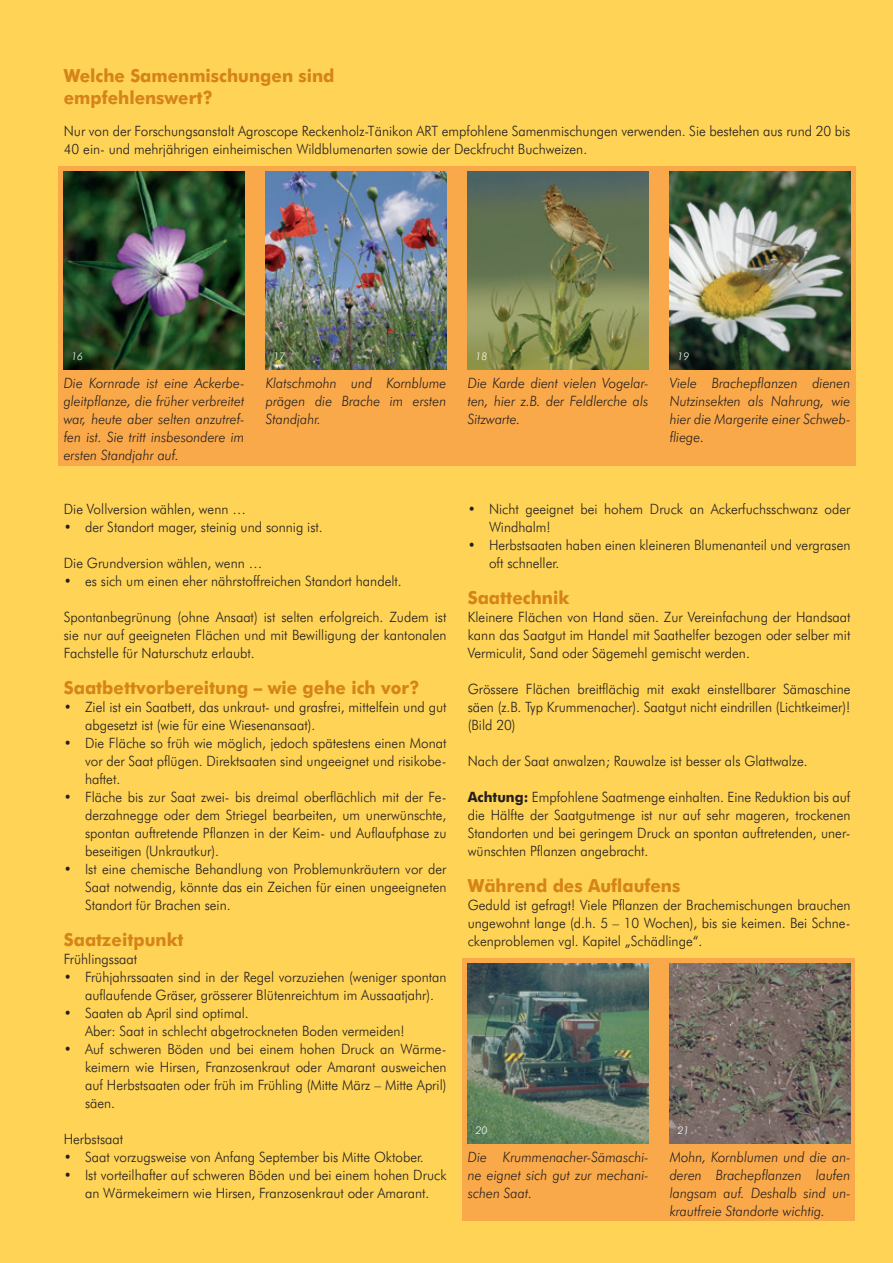
<style>
.page{position:relative;width:893px;height:1263px;background:#fed356}
.page>*{position:absolute;margin:0;border:0;box-sizing:border-box;transform-origin:0 0}
._04_Grundschrift{font:700 18px "Futura BT";color:#d68317;scale:.95 1}
._05_Untertitel{font:700 18px "Futura BT";color:#d68317;scale:.95 1}
._04_Grundschrift-2{font:300 14.25px/18px "Futura BT";color:#231f20;text-align:justify;scale:.95 1}
._03_Legende{font:italic 300 14.25px/18px "Futura BT";color:#231f20;text-align:justify;scale:.95 1}
.t1{font:italic 300 10.5px "Futura BT";color:#fff}
.s1{font-weight:700}
</style>
<div class="page">
<div style="left:462px;top:958px;width:392px;height:263px;background:#faa94a"></div>
<div style="left:58px;top:166px;width:798px;height:300px;background:#faa94a"></div>
<img style="left:64px;top:172px;width:180px;height:198px">
<img style="left:266px;top:172px;width:180px;height:198px">
<img style="left:468px;top:172px;width:180px;height:198px">
<img style="left:670px;top:172px;width:180px;height:198px">
<img style="left:468px;top:964px;width:180px;height:180px">
<img style="left:670px;top:964px;width:180px;height:180px">
<p class="_05_Untertitel" style="left:64px;top:64px;width:287px">Welche Samenmischungen sind</p>
<p class="_05_Untertitel" style="left:64px;top:87px;width:158px">empfehlenswert?</p>
<p class="_04_Grundschrift-2" style="left:64px;top:122px;width:830px">Nur von der Forschungsanstalt Agroscope Reckenholz-Tänikon ART empfohlene Samenmischungen verwenden. Sie bestehen aus rund 20 bis<br>40 ein- und mehrjährigen einheimischen Wildblumenarten sowie der Deckfrucht Buchweizen.</p>
<p class="t1" style="left:71px;top:350px;width:13px">16</p>
<p class="_03_Legende" style="left:64px;top:374px;width:192px">Die Kornrade ist eine Ackerbe&shy;gleitpflanze, die früher verbreitet war, heute aber selten anzutref&shy;fen ist. Sie tritt insbesondere im ersten Standjahr auf.</p>
<p class="t1" style="left:273px;top:350px;width:13px">17</p>
<p class="t1" style="left:476px;top:350px;width:13px">18</p>
<p class="t1" style="left:677px;top:350px;width:13px">19</p>
<p class="_03_Legende" style="left:266px;top:374px;width:192px">Klatschmohn und Kornblume prägen die Brache im ersten Standjahr.</p>
<p class="_03_Legende" style="left:468px;top:374px;width:192px">Die Karde dient vielen Vogelar&shy;ten, hier z.B. der Feldlerche als Sitzwarte.</p>
<p class="_03_Legende" style="left:670px;top:374px;width:192px">Viele Brachepflanzen dienen Nutzinsekten als Nahrung, wie hier die Margerite einer Schweb&shy;fliege.</p>
<p class="_04_Grundschrift-2" style="left:64px;top:500px;width:193px">Die Vollversion wählen, wenn …</p>
<p class="_04_Grundschrift-2" style="left:64px;top:518px;width:274px">• der Standort mager, steinig und sonnig ist.</p>
<p class="_04_Grundschrift-2" style="left:64px;top:554px;width:210px">Die Grundversion wählen, wenn …</p>
<p class="_04_Grundschrift-2" style="left:64px;top:572px;width:357px">• es sich um einen eher nährstoffreichen Standort handelt.</p>
<p class="_04_Grundschrift-2" style="left:64px;top:608px;width:404px">Spontanbegrünung (ohne Ansaat) ist selten erfolgreich. Zudem ist sie nur auf geeigneten Flächen und mit Bewilligung der kantonalen Fachstelle für Naturschutz erlaubt.</p>
<p class="_04_Grundschrift" style="left:64px;top:676px;width:376px">Saatbettvorbereitung – wie gehe ich vor?</p>
<p class="_04_Grundschrift-2" style="left:85px;top:698px;width:382px;text-indent:-21px">• Ziel ist ein Saatbett, das unkraut- und grasfrei, mittelfein und gut abgesetzt ist (wie für eine Wiesenansaat).</p>
<p class="_04_Grundschrift-2" style="left:85px;top:734px;width:382px;text-indent:-21px">• Die Fläche so früh wie möglich, jedoch spätestens einen Monat vor der Saat pflügen. Direktsaaten sind ungeeignet und risikobe&shy;haftet.</p>
<p class="_04_Grundschrift-2" style="left:85px;top:788px;width:382px;text-indent:-21px">• Fläche bis zur Saat zwei- bis dreimal oberflächlich mit der Fe&shy;derzahnegge oder dem Striegel bearbeiten, um unerwünschte, spontan auftretende Pflanzen in der Keim- und Auflaufphase zu beseitigen (Unkrautkur).</p>
<p class="_04_Grundschrift-2" style="left:85px;top:860px;width:382px;text-indent:-21px">• Ist eine chemische Behandlung von Problemunkräutern vor der Saat notwendig, könnte das ein Zeichen für einen ungeeigneten Standort für Brachen sein.</p>
<p class="_04_Grundschrift" style="left:64px;top:928px;width:128px">Saatzeitpunkt</p>
<p class="_04_Grundschrift-2" style="left:64px;top:950px;width:79px">Frühlingssaat</p>
<p class="_04_Grundschrift-2" style="left:85px;top:968px;width:382px;text-indent:-21px">• Frühjahrssaaten sind in der Regel vorzuziehen (weniger spontan auflaufende Gräser, grösserer Blütenreichtum im Aussaatjahr).</p>
<p class="_04_Grundschrift-2" style="left:64px;top:1004px;width:196px">• Saaten ab April sind optimal.</p>
<p class="_04_Grundschrift-2" style="left:85px;top:1022px;width:338px">Aber: Saat in schlecht abgetrockneten Boden vermeiden!</p>
<p class="_04_Grundschrift-2" style="left:85px;top:1040px;width:382px;text-indent:-21px">• Auf schweren Böden und bei einem hohen Druck an Wärme&shy;keimern wie Hirsen, Franzosenkraut oder Amarant ausweichen auf Herbstsaaten oder früh im Frühling (Mitte März – Mitte April) säen.</p>
<p class="_04_Grundschrift-2" style="left:64px;top:1130px;width:64px">Herbstsaat</p>
<p class="_04_Grundschrift-2" style="left:64px;top:1148px;width:381px">• Saat vorzugsweise von Anfang September bis Mitte Oktober.</p>
<p class="_04_Grundschrift-2" style="left:64px;top:1166px;width:404px;text-align:center">• Ist vorteilhafter auf schweren Böden und bei einem hohen Druck an Wärmekeimern wie Hirsen, Franzosenkraut oder Amarant.</p>
<p class="_04_Grundschrift-2" style="left:489px;top:500px;width:382px;text-indent:-21px">• Nicht geeignet bei hohem Druck an Ackerfuchsschwanz oder<br>Windhalm!</p>
<p class="_04_Grundschrift-2" style="left:489px;top:536px;width:382px;text-indent:-21px">• Herbstsaaten haben einen kleineren Blumenanteil und vergrasen oft schneller.</p>
<p class="_04_Grundschrift" style="left:468px;top:586px;width:108px">Saattechnik</p>
<p class="_04_Grundschrift-2" style="left:468px;top:608px;width:404px">Kleinere Flächen von Hand säen. Zur Vereinfachung der Handsaat kann das Saatgut im Handel mit Saathelfer bezogen oder selber mit Vermiculit, Sand oder Sägemehl gemischt werden.</p>
<p class="_04_Grundschrift-2" style="left:468px;top:680px;width:404px">Grössere Flächen breitflächig mit exakt einstellbarer Sämaschine säen (z.B. Typ Krummenacher). Saatgut nicht eindrillen (Lichtkeimer)! (Bild 20)</p>
<p class="_04_Grundschrift-2" style="left:468px;top:752px;width:359px">Nach der Saat anwalzen; Rauwalze ist besser als Glattwalze.</p>
<p class="_04_Grundschrift-2" style="left:468px;top:788px;width:404px"><span class="s1">Achtung:</span> Empfohlene Saatmenge einhalten. Eine Reduktion bis auf die Hälfte der Saatgutmenge ist nur auf sehr mageren, trockenen Standorten und bei geringem Druck an spontan auftretenden, uner&shy;wünschten Pflanzen angebracht.</p>
<p class="_04_Grundschrift" style="left:468px;top:874px;width:225px">Während des Auflaufens</p>
<p class="_04_Grundschrift-2" style="left:468px;top:896px;width:404px">Geduld ist gefragt! Viele Pflanzen der Brachemischungen brauchen ungewohnt lange (d.h. 5 – 10 Wochen), bis sie keimen. Bei Schne&shy;ckenproblemen vgl. Kapitel „Schädlinge“.</p>
<p class="t1" style="left:476px;top:1124px;width:13px">20</p>
<p class="t1" style="left:677px;top:1124px;width:13px">21</p>
<p class="_03_Legende" style="left:468px;top:1148px;width:192px">Die Krummenacher-Sämaschi&shy;ne eignet sich gut zur mechani&shy;schen Saat.</p>
<p class="_03_Legende" style="left:670px;top:1148px;width:192px">Mohn, Kornblumen und die an&shy;deren Brachepflanzen laufen langsam auf. Deshalb sind un&shy;krautfreie Standorte wichtig.</p>
</div>
